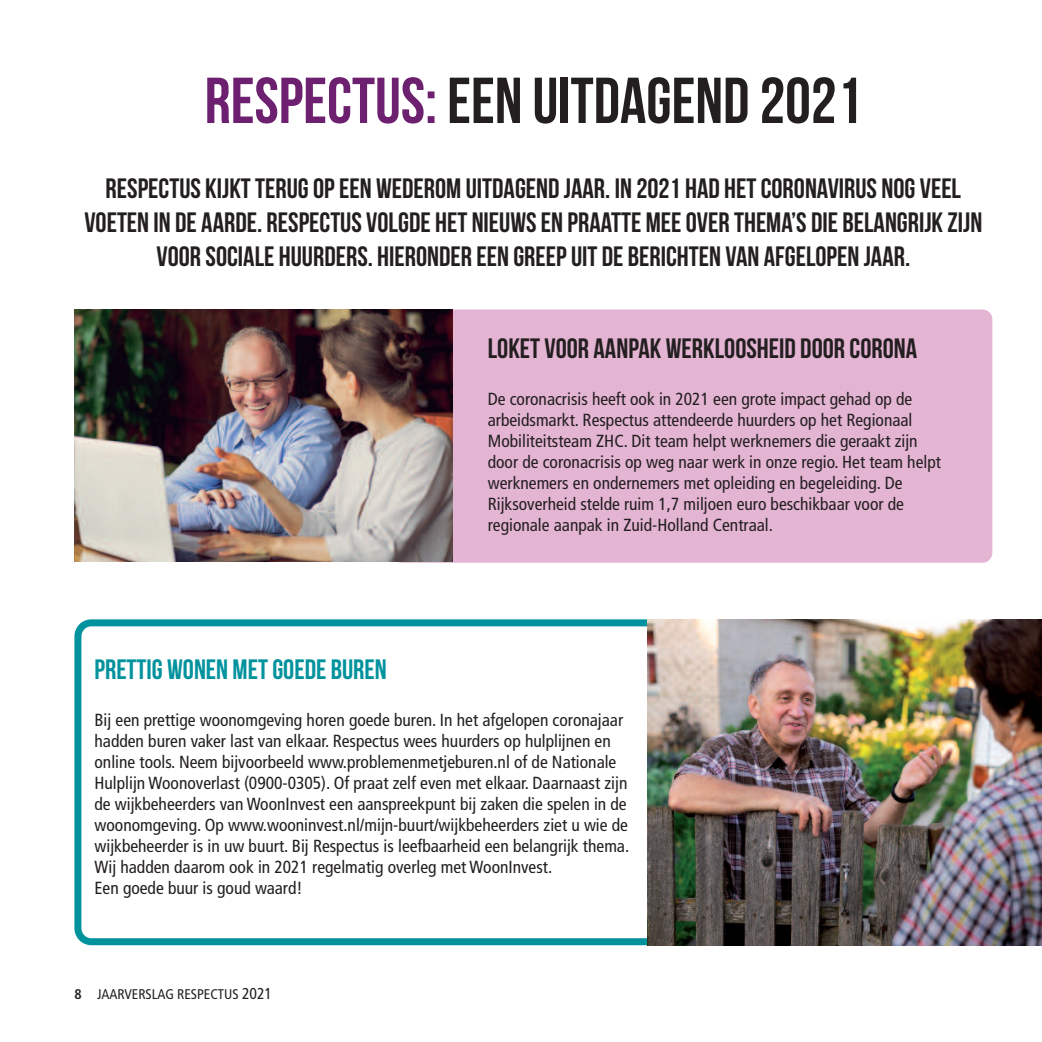
<style>
.page{position:relative;width:1042px;height:1042px;background:#fff}
.page>*{position:absolute;margin:0;border:0;box-sizing:border-box;transform-origin:0 0}
.t1{font:64.75px "Bebas Neue";color:#231f20}
.t2{font:28px/33.6px "Bebas Neue";color:#231f20;text-align:center}
.t3{font:28px "Bebas Neue";color:#00929d}
.t4{font:condensed 17.5px/21px "Frutiger";color:#231f20}
.t5{font:condensed 14px "Frutiger";color:#231f20}
.s1{color:#6d206f}
.s2{font-weight:700}
.s3{font-size:15.75px}
</style>
<div class="page">
<div style="left:392px;top:309px;width:600px;height:254px;background:#e4b4d3;border-radius:10px"></div>
<img style="left:74px;top:310px;width:378px;height:251px">
<svg style="left:74px;top:619px;width:573px;height:326px"></svg>
<img style="left:647px;top:619px;width:394px;height:326px">
<h1 class="t1" style="left:205px;top:63px;width:659px"><span class="s1">RESPECTUS:</span>EEN UITDAGEND 2021</h1>
<p class="t2" style="left:84px;top:172px;width:899px">RESPECTUS KIJKTTERUGOPEEN WEDEROM UITDAGEND JAAR. IN 2021 HAD HET CORONAVIRUS NOG VEEL<br>VOETEN IN DE AARDE. RESPECTUS VOLGDE HET NIEUWSEN PRAATTE MEE OVER THEMA’S DIE BELANGRIJK ZIJN<br>VOOR SOCIALE HUURDERS. HIERONDER EEN GREEP UIT DE BERICHTEN VAN AFGELOPEN JAAR.</p>
<h2 class="t2" style="left:488px;top:332px;width:431px">LOKET VOOR AANPAK WERKLOOSHEID DOOR CORONA</h2>
<p class="t4" style="left:488px;top:390px;width:455px">De coronacrisis heeft ook in 2021 een grote impact gehad op de arbeidsmarkt. Respectus attendeerde huurders op het Regionaal Mobiliteitsteam ZHC. Dit team helpt werknemers die geraakt zijn door de coronacrisis op weg naar werk in onze regio. Het team helpt werknemers en ondernemers met opleiding en begeleiding. De Rijksoverheid stelde ruim 1,7 miljoen euro beschikbaar voor de regionale aanpak in Zuid-Holland Centraal.</p>
<h2 class="t3" style="left:94px;top:653px;width:294px">PRETTIG WONEN METGOEDE BUREN</h2>
<p class="t4" style="left:94px;top:710px;width:536px">Bij een prettige woonomgeving horen goede buren. In het afgelopen coronajaar hadden buren vaker last van elkaar. Respectus wees huurders op hulplijnen en online tools. Neem bijvoorbeeld www.problemenmetjeburen.nl of de Nationale Hulplijn Woonoverlast (0900-0305). Of praat zelf even met elkaar. Daarnaast zijn de wijkbeheerders van WoonInvest een aanspreekpunt bij zaken die spelen in de woonomgeving. Op www.wooninvest.nl/mijn-buurt/wijkbeheerders ziet u wie de wijkbeheerder is in uw buurt. Bij Respectus is leefbaarheid een belangrijk thema.<br>Wij hadden daarom ook in 2021 regelmatig overleg met WoonInvest.<br>Een goede buur is goud waard!</p>
<p class="t5" style="left:74px;top:988px;width:199px"><span class="s2">8</span> JAARVERSLAG RESPECTUS <span class="s3">2021</span></p>
</div>
